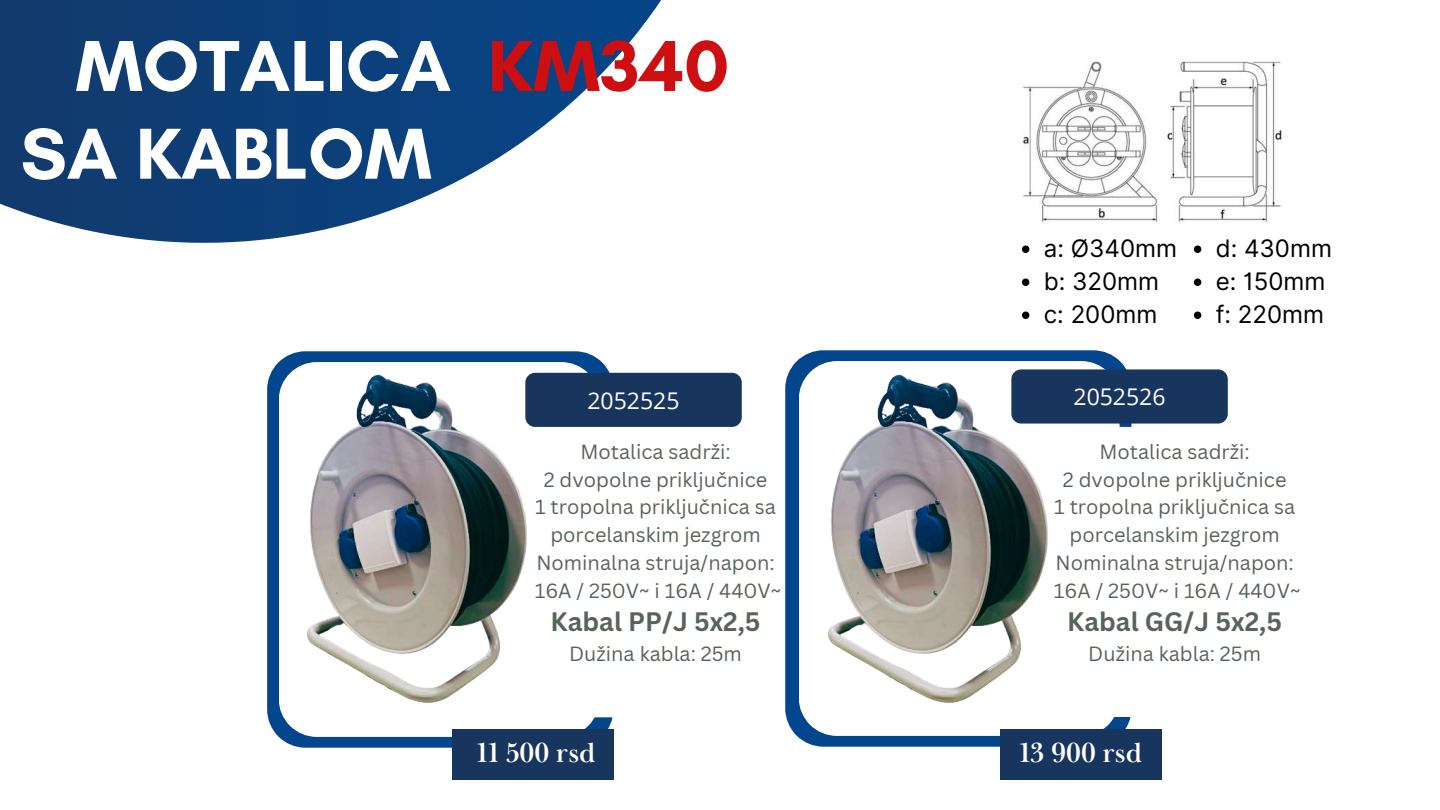
<style>
.page{position:relative;width:1440px;height:810px;background:#fff}
.page>*{position:absolute;margin:0;border:0;box-sizing:border-box;transform-origin:0 0}
.t1{font:700 73.4px/87.8px "Glacial Indifference";color:#fff}
.t2{font:700 28.4px "Baskerville Display PT";color:#fff}
.t3{font:700 26px "Canva Sans";color:#566557}
.t4{font:24.1px/33px "Inter";color:#000}
.t5{font:23px "Open Sans";color:#fff}
.t6{font:20px/27.8px "Canva Sans";color:#566557;text-align:center}
.s1{color:#cd0f12}
</style>
<div class="page">
<svg style="left:267px;top:351px;width:346px;height:397px;background:#215b9a"></svg>
<svg style="left:279px;top:362px;width:321px;height:375px"></svg>
<svg style="left:0;top:0;width:661px;height:243px;fill:#0e407b"></svg>
<svg style="left:290px;top:373px;width:245px;height:338px"></svg>
<div style="left:525px;top:373px;width:217px;height:54px;background:#18355d;border-radius:10px"></div>
<svg style="left:785px;top:350px;width:346px;height:397px;background:#1c5898"></svg>
<svg style="left:799px;top:361px;width:321px;height:375px"></svg>
<div style="left:1011px;top:369px;width:217px;height:55px;background:#18355d;border-radius:10px"></div>
<img style="left:1023px;top:61px;width:259px;height:163px">
<svg style="left:1022px;top:246px;width:7px;height:7px"></svg>
<svg style="left:1022px;top:279px;width:7px;height:7px"></svg>
<svg style="left:1022px;top:312px;width:7px;height:7px"></svg>
<svg style="left:1194px;top:246px;width:7px;height:7px"></svg>
<svg style="left:1194px;top:279px;width:7px;height:7px"></svg>
<svg style="left:1194px;top:312px;width:7px;height:7px"></svg>
<svg style="left:1068px;top:427px;width:63px;height:25px"></svg>
<svg style="left:535px;top:427px;width:78px;height:290px"></svg>
<div style="left:452px;top:729px;width:161px;height:50px;background:#18355d"></div>
<div style="left:1000px;top:729px;width:161px;height:50px;background:#18355d"></div>
<svg style="left:1065px;top:452px;width:66px;height:265px"></svg>
<img style="left:819px;top:361px;width:235px;height:359px">
<img style="left:298px;top:361px;width:235px;height:359px">
<h1 class="t1" style="left:21px;top:21px;width:710px;text-indent:55px">MOTALICA <span class="s1">KM340<br></span>SA KABLOM</h1>
<p class="t4" style="left:1044px;top:232px;width:135px">a: Ø340mm b: 320mm c: 200mm</p>
<p class="t4" style="left:1216px;top:232px;width:118px">d: 430mm e: 150mm f: 220mm</p>
<p class="t5" style="left:587px;top:384px;width:94px">2052525</p>
<p class="t5" style="left:1074px;top:381px;width:94px">2052526</p>
<p class="t6" style="left:535px;top:437px;width:248px">Motalica sadrži:<br>2 dvopolne priključnice<br>1 tropolna priključnica sa porcelanskim jezgrom<br>Nominalna struja/napon:<br>16A / 250V~ i 16A / 440V~</p>
<h3 class="t3" style="left:551px;top:604px;width:211px">Kabal PP/J 5x2,5</h3>
<p class="t6" style="left:569px;top:640px;width:174px">Dužina kabla: 25m</p>
<p class="t6" style="left:1054px;top:437px;width:248px">Motalica sadrži:<br>2 dvopolne priključnice<br>1 tropolna priključnica sa porcelanskim jezgrom<br>Nominalna struja/napon:<br>16A / 250V~ i 16A / 440V~</p>
<h3 class="t3" style="left:1067px;top:604px;width:216px">Kabal GG/J 5x2,5</h3>
<p class="t6" style="left:1088px;top:640px;width:174px">Dužina kabla: 25m</p>
<h2 class="t2" style="left:477px;top:735px;width:120px">11 500 rsd</h2>
<h2 class="t2" style="left:1019px;top:735px;width:124px">13 900 rsd</h2>
</div>
